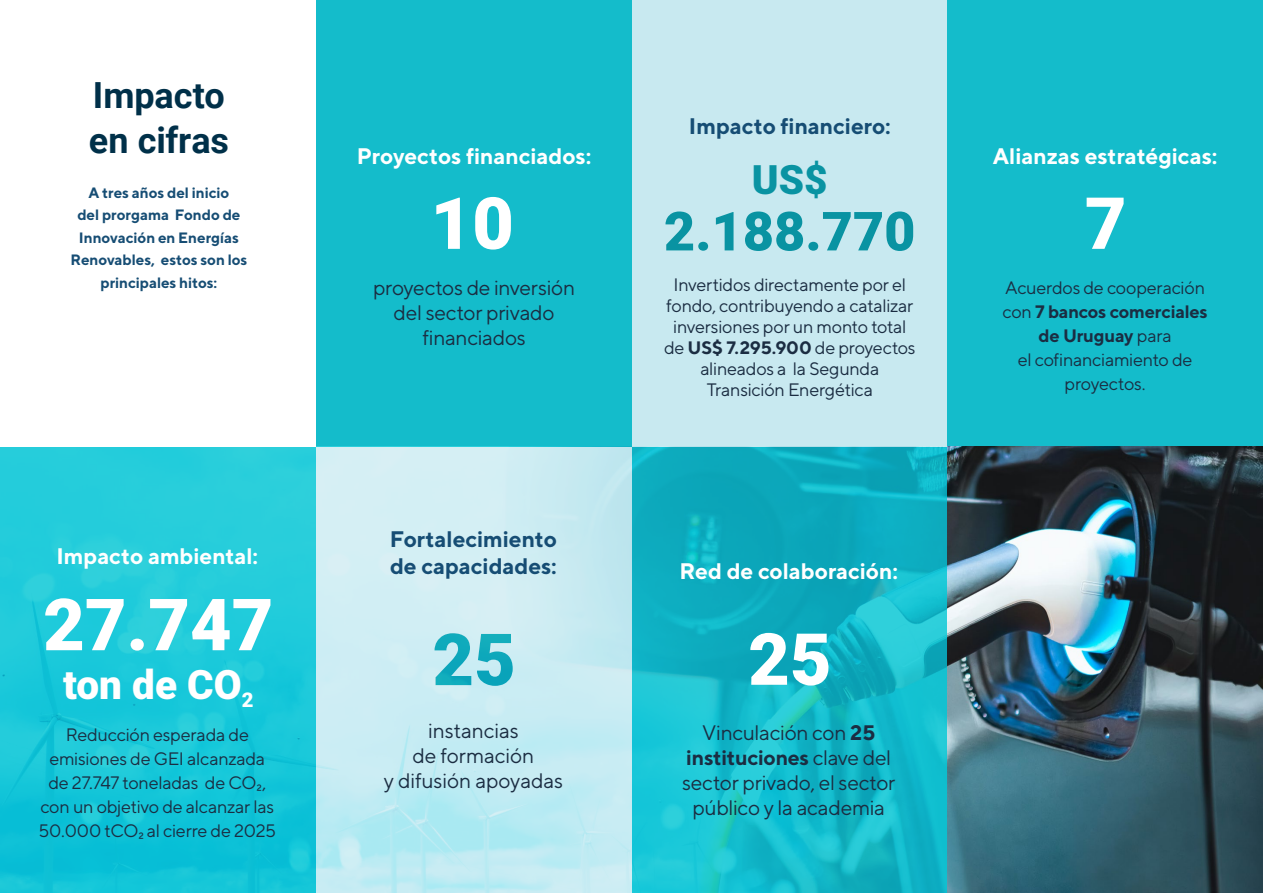
<style>
.page{position:relative;width:1263px;height:893px;background:#fff}
.page>*{position:absolute;margin:0;border:0;box-sizing:border-box;transform-origin:0 0}
.t1{font:900 72px "Roboto";color:#fff}
.t2{font:900 72px "Roboto";color:#0993a2}
.t3{font:900 54px "Roboto";color:#0993a2}
.t4{font:900 40.5px "Roboto";color:#fff}
.t5{font:900 40.5px "Roboto";color:#0993a2}
.t6{font:700 36px/45px "Roboto";letter-spacing:-.005em;color:#003049}
.t7{font:700 22.5px "TT Norms";letter-spacing:-.005em;color:#fff}
.t8{font:700 22.5px/27px "TT Norms";letter-spacing:-.005em;color:#164d74}
.t9{font:21px/25.2px "TT Norms";letter-spacing:-.015em;color:#1b2d42;text-align:center}
.t10{font:18px/24px "TT Norms";letter-spacing:-.015em;color:#1b2d42;text-align:center}
.t11{font:700 15px/22.5px "TT Norms";letter-spacing:-.005em;color:#164d74;text-align:center}
.s1{font-weight:700}
</style>
<div class="page">
<div style="left:947px;top:0;width:316px;height:446px;background:#14bccb"></div>
<div style="left:631px;top:0;width:316px;height:446px;background:#c8e9f0"></div>
<div style="left:316px;top:0;width:315px;height:446px;background:#14bccb"></div>
<img style="left:0;top:446px;width:947px;height:447px">
<img style="left:947px;top:446px;width:316px;height:447px">
<h3 class="t6" style="left:89px;top:71px;width:141px">Impacto en cifras</h3>
<p class="t11" style="left:71px;top:181px;width:178px">A tres años del inicio<br>del prorgama Fondo de<br>Innovación en Energías<br>Renovables, estos son los principales hitos:</p>
<p class="t7" style="left:56px;top:542px;width:203px">Impacto ambiental:</p>
<h1 class="t1" style="left:43px;top:574px;width:232px">27.747</h1>
<h3 class="t4" style="left:63px;top:656px;width:192px">ton de CO<sub>2</sub></h3>
<p class="t10" style="left:39px;top:722px;width:239px">Reducción esperada de emisiones de GEI alcanzada de 27.747 toneladas de CO₂, con un objetivo de alcanzar las<br>50.000 tCO₂ al cierre de 2025</p>
<p class="t7" style="left:357px;top:142px;width:236px">Proyectos financiados:</p>
<h1 class="t1" style="left:430px;top:173px;width:85px">10</h1>
<p class="t9" style="left:373px;top:274px;width:204px">proyectos de inversión del sector privado financiados</p>
<p class="t8" style="left:390px;top:525px;width:169px">Fortalecimiento de capacidades:</p>
<p class="t8" style="left:689px;top:112px;width:203px">Impacto financiero:</p>
<h3 class="t5" style="left:752px;top:152px;width:77px">US$</h3>
<h2 class="t3" style="left:664px;top:193px;width:253px">2.188.770</h2>
<p class="t10" style="left:664px;top:273px;width:253px;line-height:21px">Invertidos directamente por el fondo, contribuyendo a catalizar inversiones por un monto total de <span class="s1">US$ 7.295.900</span> de proyectos alineados a la Segunda<br>Transición Energética</p>
<p class="t7" style="left:679px;top:557px;width:220px">Red de colaboración:</p>
<h1 class="t2" style="left:432px;top:609px;width:85px">25</h1>
<h1 class="t1" style="left:748px;top:609px;width:85px">25</h1>
<p class="t9" style="left:384px;top:717px;width:181px">instancias<br>de formación<br>y difusión apoyadas</p>
<p class="t9" style="left:682px;top:719px;width:215px">Vinculación con <span class="s1">25 instituciones</span> clave del sector privado, el sector público y la academia</p>
<p class="t7" style="left:993px;top:142px;width:226px">Alianzas estratégicas:</p>
<h1 class="t1" style="left:1085px;top:173px;width:43px">7</h1>
<p class="t10" style="left:1002px;top:275px;width:207px">Acuerdos de cooperación con <span class="s1">7 bancos comerciales de Uruguay</span> para<br>el cofinanciamiento de proyectos.</p>
</div>
